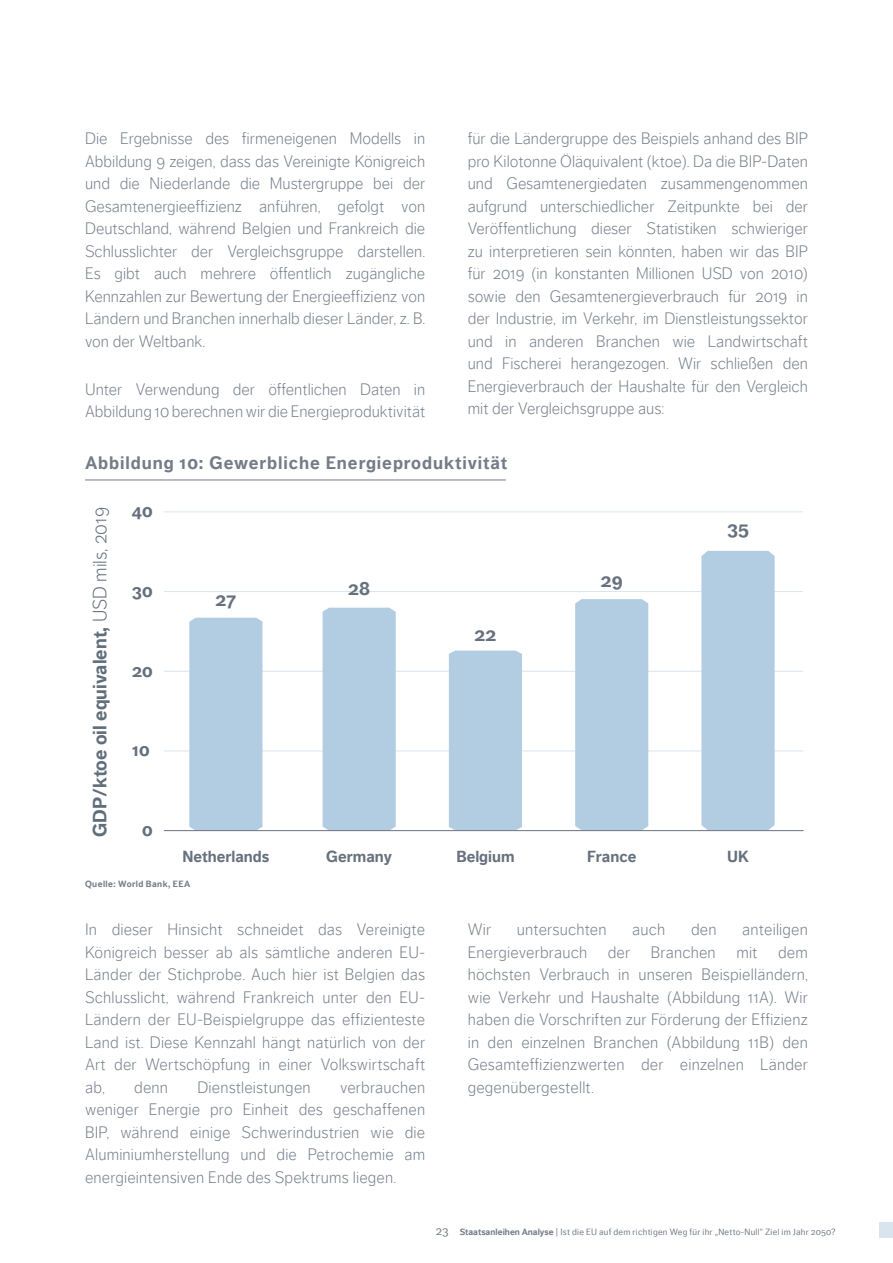
<style>
.page{position:relative;width:893px;height:1263px;background:#fff}
.page>*{position:absolute;margin:0;border:0;box-sizing:border-box;transform-origin:0 0}
.t1{font:700 19.2px "Dagny Web W03";color:#606d7a}
.t2{font:700 19.2px "Dagny Web W03";color:#66717e}
.t3{font:700 18px "Dagny Web W03";letter-spacing:.05em;color:#747c87}
.t4{font:700 17.85px "Dagny Web W03";color:#646f7c}
.Introduction{font:300 16.5px/22.5px "Dagny Web W03";color:#747c87;text-align:justify}
.t5{font:700 16.05px "Dagny Web W03";color:#66717e}
.t6{font:9px "Dagny Web W03";letter-spacing:.025em;color:#747c87}
.Bas_de_pages{font:700 9px "Dagny Web W03";letter-spacing:.045em;color:#747c87}
.s1{font-weight:300}
.s2{font-size:12px}
.s3{font-weight:700}
</style>
<div class="page">
<div style="left:879px;top:1222px;width:14px;height:16px;background:#d9e5ee"></div>
<hr style="left:85px;top:480px;width:421px;height:1px;background:#747c87">
<hr style="left:164px;top:751px;width:639px;height:1px;background:#d9e5ee">
<hr style="left:164px;top:671px;width:639px;height:1px;background:#d9e5ee">
<hr style="left:164px;top:591px;width:639px;height:1px;background:#d9e5ee">
<hr style="left:164px;top:512px;width:639px;height:1px;background:#d9e5ee">
<div style="left:189px;top:618px;width:73px;height:212px;background:#b2cde1"></div>
<div style="left:323px;top:608px;width:73px;height:222px;background:#b2cde1"></div>
<div style="left:449px;top:651px;width:73px;height:179px;background:#b2cde1"></div>
<div style="left:575px;top:599px;width:73px;height:231px;background:#b2cde1"></div>
<div style="left:701px;top:551px;width:74px;height:279px;background:#b2cde1"></div>
<hr style="left:164px;top:830px;width:640px;height:1px;background:#6b7381">
<p class="Introduction" style="left:85px;top:128px;width:342px">Die Ergebnisse des firmeneigenen Modells in Abbildung 9 zeigen, dass das Vereinigte Königreich und die Niederlande die Mustergruppe bei der Gesamtenergieeffizienz anführen, gefolgt von Deutschland, während Belgien und Frankreich die Schlusslichter der Vergleichsgruppe darstellen.<br>Es gibt auch mehrere öffentlich zugängliche Kennzahlen zur Bewertung der Energieeffizienz von Ländern und Branchen innerhalb dieser Länder, z. B. von der Weltbank.</p>
<p class="Introduction" style="left:85px;top:378px;width:342px">Unter Verwendung der öffentlichen Daten in<br>Abbildung 10 berechnen wir die Energieproduktivität</p>
<p class="Introduction" style="left:468px;top:128px;width:342px">für die Ländergruppe des Beispiels anhand des BIP pro Kilotonne Öläquivalent (ktoe). Da die BIP-Daten und Gesamtenergiedaten zusammengenommen aufgrund unterschiedlicher Zeitpunkte bei der Veröffentlichung dieser Statistiken schwieriger zu interpretieren sein könnten, haben wir das BIP für 2019 (in konstanten Millionen USD von 2010) sowie den Gesamtenergieverbrauch für 2019 in der Industrie, im Verkehr, im Dienstleistungssektor und in anderen Branchen wie Landwirtschaft und Fischerei herangezogen. Wir schließen den Energieverbrauch der Haushalte für den Vergleich mit der Vergleichsgruppe aus:</p>
<p class="t3" style="left:85px;top:452px;width:424px">Abbildung 10: Gewerbliche Energieproduktivität</p>
<p class="t1" style="left:88px;top:837px;width:331px;rotate:-90deg">GDP/ktoe oil equivalent, <span class="s1">USD mils, 2019</span></p>
<p class="t4" style="left:132px;top:500px;width:22px">40</p>
<p class="t4" style="left:132px;top:580px;width:22px">30</p>
<p class="t4" style="left:132px;top:660px;width:22px">20</p>
<p class="t4" style="left:132px;top:739px;width:19px">10</p>
<p class="t4" style="left:142px;top:819px;width:12px">0</p>
<p class="t2" style="left:216px;top:588px;width:22px">27</p>
<p class="t5" style="left:182px;top:847px;width:89px">Netherlands</p>
<p class="Bas_de_pages" style="left:85px;top:879px;width:107px">Quelle: World Bank, EEA</p>
<p class="t2" style="left:348px;top:577px;width:23px">28</p>
<p class="t5" style="left:326px;top:847px;width:67px">Germany</p>
<p class="t2" style="left:475px;top:623px;width:23px">22</p>
<p class="t5" style="left:456px;top:847px;width:60px">Belgium</p>
<p class="t2" style="left:601px;top:569px;width:23px">29</p>
<p class="t5" style="left:587px;top:847px;width:51px">France</p>
<p class="t2" style="left:727px;top:517px;width:23px">35</p>
<p class="t5" style="left:727px;top:847px;width:23px">UK</p>
<p class="Introduction" style="left:85px;top:919px;width:342px">In dieser Hinsicht schneidet das Vereinigte Königreich besser ab als sämtliche anderen EU-Länder der Stichprobe. Auch hier ist Belgien das Schlusslicht, während Frankreich unter den EU-Ländern der EU-Beispielgruppe das effizienteste Land ist. Diese Kennzahl hängt natürlich von der Art der Wertschöpfung in einer Volkswirtschaft ab,</p>
<p class="Introduction" style="left:85px;top:1076px;width:342px;text-indent:255px">verbrauchen weniger Energie pro Einheit des geschaffenen BIP, während einige Schwerindustrien wie die Aluminiumherstellung und die Petrochemie am energieintensiven Ende des Spektrums liegen.</p>
<p class="Introduction" style="left:134px;top:1076px;width:35px">denn</p>
<p class="Introduction" style="left:197px;top:1076px;width:115px">Dienstleistungen</p>
<p class="Introduction" style="left:468px;top:919px;width:25px">Wir</p>
<p class="Introduction" style="left:517px;top:919px;width:91px">untersuchten</p>
<p class="Introduction" style="left:632px;top:919px;width:35px">auch</p>
<p class="Introduction" style="left:691px;top:919px;width:27px">den</p>
<p class="Introduction" style="left:468px;top:919px;width:342px;text-indent:274px">anteiligen Energieverbrauch der Branchen mit dem höchsten Verbrauch in unseren Beispielländern, wie Verkehr und Haushalte (Abbildung 11A). Wir haben die Vorschriften zur Förderung der Effizienz in den einzelnen Branchen (Abbildung 11B) den Gesamteffizienzwerten der einzelnen Länder gegenübergestellt.</p>
<p class="t6" style="left:436px;top:1226px;width:401px"><span class="s2">23</span> <span class="s3">Staatsanleihen Analyse</span> | Ist die EU auf dem richtigen Weg für ihr „Netto-Null“ Ziel im Jahr 2050?</p>
</div>
